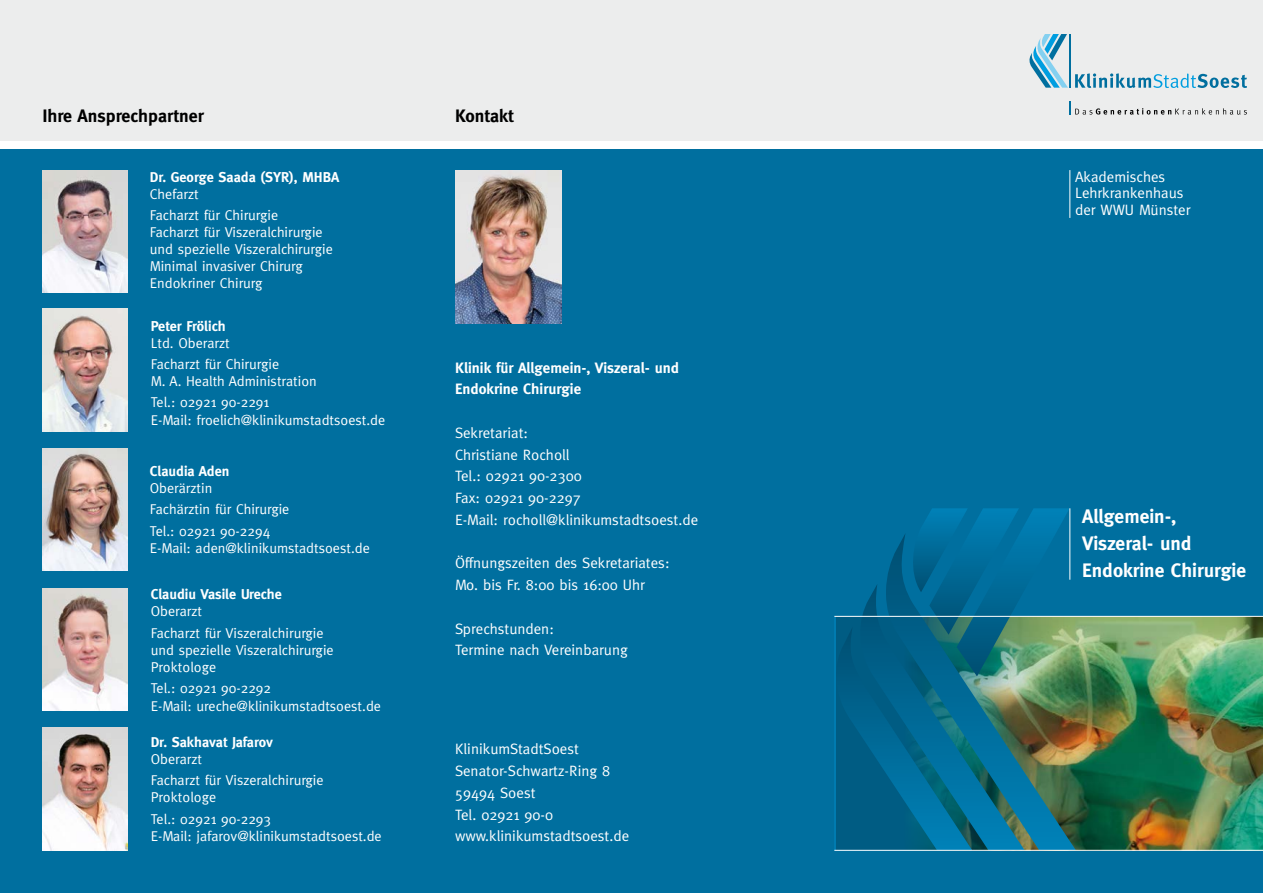
<style>
.page{position:relative;width:1263px;height:893px;background:#fff}
.page>*{position:absolute;margin:0;border:0;box-sizing:border-box;transform-origin:0 0}
.t1{font:700 19.5px/27px "Meta";color:#fff}
.t2{font:700 18px "Meta";color:#000}
.t3{font:15px/21.8px "Meta";color:#fff}
.t4{font:700 15px/21.8px "Meta";color:#fff}
.t5{font:14.25px/21.3px "Meta";color:#fff}
.t6{font:700 14.25px "Meta";color:#fff}
</style>
<div class="page">
<div style="left:0;top:0;width:1263px;height:140px;background:#eceded"></div>
<div style="left:0;top:149px;width:1263px;height:744px;background:#006f9f"></div>
<svg style="left:1075px;top:73px;width:172px;height:15px"></svg>
<svg style="left:1029px;top:34px;width:39px;height:54px"></svg>
<hr style="left:1069px;top:34px;width:1px;height:54px;background:#006f9f">
<svg style="left:1069px;top:101px;width:178px;height:14px"></svg>
<img style="left:1076px;top:617px;width:187px;height:233px">
<svg style="left:1070px;top:533px;width:6px;height:317px"></svg>
<img style="left:834px;top:508px;width:236px;height:342px">
<hr style="left:834px;top:616px;width:429px;height:1px;background:#fff">
<hr style="left:834px;top:850px;width:429px;height:1px;background:#fff">
<img style="left:455px;top:170px;width:106px;height:153px">
<img style="left:43px;top:170px;width:85px;height:123px">
<img style="left:43px;top:588px;width:85px;height:122px">
<img style="left:43px;top:309px;width:85px;height:122px">
<img style="left:43px;top:448px;width:85px;height:123px">
<hr style="left:1069px;top:170px;width:1px;height:48px;background:#fff">
<hr style="left:1069px;top:508px;width:1px;height:72px;background:#fff">
<img style="left:43px;top:728px;width:85px;height:122px">
<p class="t2" style="left:43px;top:105px;width:163px">Ihre Ansprechpartner</p>
<p class="t2" style="left:455px;top:105px;width:60px">Kontakt</p>
<p class="t6" style="left:150px;top:168px;width:191px">Dr. George Saada (SYR), MHBA</p>
<p class="t5" style="left:150px;top:183px;width:130px">Chefarzt<br>Facharzt für Chirurgie</p>
<p class="t5" style="left:150px;top:223px;width:184px;line-height:17.1px">Facharzt für Viszeralchirurgie und spezielle Viszeralchirurgie<br>Minimal invasiver Chirurg<br>Endokriner Chirurg</p>
<p class="t6" style="left:151px;top:317px;width:76px">Peter Frölich</p>
<p class="t5" style="left:151px;top:332px;width:130px">Ltd. Oberarzt<br>Facharzt für Chirurgie</p>
<p class="t5" style="left:151px;top:370px;width:168px">M. A. Health Administration<br>Tel.: 02921 90-2291</p>
<p class="t5" style="left:151px;top:410px;width:236px">E-Mail: froelich@klinikumstadtsoest.de</p>
<p class="t6" style="left:150px;top:463px;width:81px">Claudia Aden</p>
<p class="t5" style="left:150px;top:477px;width:141px">Oberärztin<br>Fachärztin für Chirurgie<br>Tel.: 02921 90-2294</p>
<p class="t5" style="left:150px;top:537px;width:221px">E-Mail: aden@klinikumstadtsoest.de</p>
<p class="t6" style="left:151px;top:586px;width:133px">Claudiu Vasile Ureche</p>
<p class="t5" style="left:151px;top:600px;width:174px">Oberarzt<br>Facharzt für Viszeralchirurgie</p>
<p class="t5" style="left:151px;top:641px;width:184px;line-height:17.1px">und spezielle Viszeralchirurgie<br>Proktologe</p>
<p class="t5" style="left:151px;top:679px;width:232px;line-height:18px">Tel.: 02921 90-2292<br>E-Mail: ureche@klinikumstadtsoest.de</p>
<p class="t6" style="left:151px;top:733px;width:124px">Dr. Sakhavat Jafarov</p>
<p class="t5" style="left:151px;top:748px;width:174px">Oberarzt<br>Facharzt für Viszeralchirurgie</p>
<p class="t5" style="left:151px;top:786px;width:122px">Proktologe<br>Tel.: 02921 90-2293</p>
<p class="t5" style="left:151px;top:825px;width:232px">E-Mail: jafarov@klinikumstadtsoest.de</p>
<p class="t4" style="left:455px;top:356px;width:226px">Klinik für Allgemein-, Viszeral- und<br>Endokrine Chirurgie</p>
<p class="t3" style="left:455px;top:422px;width:245px">Sekretariat:<br>Christiane Rocholl<br>Tel.: 02921 90-2300<br>Fax: 02921 90-2297<br>E-Mail: rocholl@klinikumstadtsoest.de</p>
<p class="t3" style="left:455px;top:552px;width:216px">Öffnungszeiten des Sekretariates:<br>Mo. bis Fr. 8:00 bis 16:00 Uhr</p>
<p class="t3" style="left:455px;top:617px;width:174px">Sprechstunden:<br>Termine nach Vereinbarung</p>
<p class="t3" style="left:455px;top:738px;width:176px">KlinikumStadtSoest<br>Senator-Schwartz-Ring 8<br>59494 Soest<br>Tel. 02921 90-0 www.klinikumstadtsoest.de</p>
<p class="t3" style="left:1075px;top:168px;width:117px;line-height:16.5px">Akademisches<br>Lehrkrankenhaus der WWU Münster</p>
<h1 class="t1" style="left:1082px;top:503px;width:165px">Allgemein-,<br>Viszeral- und<br>Endokrine Chirurgie</h1>
</div>
